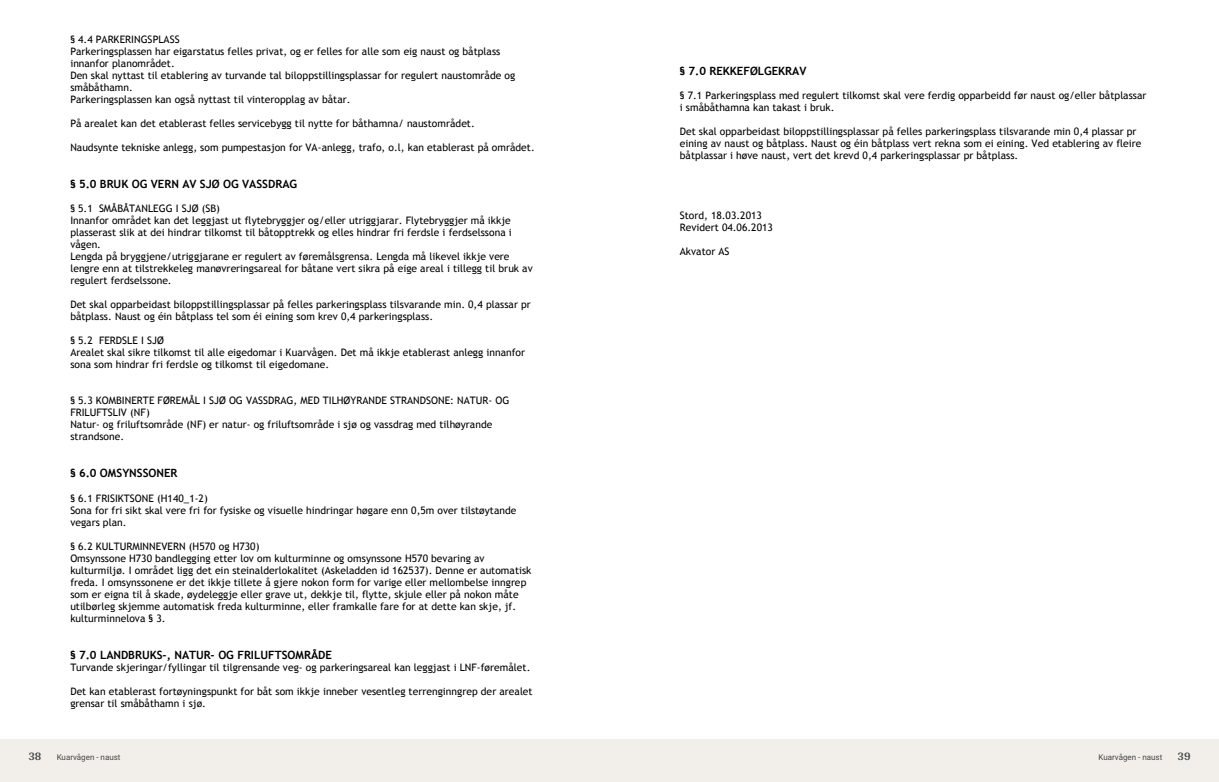
<style>
.page{position:relative;width:1219px;height:782px;background:#fff}
.page>*{position:absolute;margin:0;border:0;box-sizing:border-box;transform-origin:0 0}
.t1{font:700 12px "Arya";color:#414749}
.t2{font:700 11.4px "Trebuchet MS";color:#000}
.t3{font:10.3px/12px "Trebuchet MS";letter-spacing:.005em;color:#000}
.t4{font:8px "Roboto";color:#414749}
</style>
<div class="page">
<div style="left:0;top:739px;width:612px;height:42px;background:#f2eeea"></div>
<div style="left:607px;top:739px;width:612px;height:42px;background:#f2eeea"></div>
<p class="t3" style="left:70px;top:33px;width:446px">§ 4.4 PARKERINGSPLASS<br>Parkeringsplassen har eigarstatus felles privat, og er felles for alle som eig naust og båtplass innanfor planområdet.<br>Den skal nyttast til etablering av turvande tal biloppstillingsplassar for regulert naustområde og småbåthamn.<br>Parkeringsplassen kan også nyttast til vinteropplag av båtar.</p>
<p class="t3" style="left:70px;top:117px;width:406px">På arealet kan det etablerast felles servicebygg til nytte for båthamna/ naustområdet.</p>
<p class="t3" style="left:70px;top:141px;width:466px">Naudsynte tekniske anlegg, som pumpestasjon for VA-anlegg, trafo, o.l, kan etablerast på området.</p>
<p class="t2" style="left:70px;top:177px;width:228px">§ 5.0 BRUK OG VERN AV SJØ OG VASSDRAG</p>
<p class="t3" style="left:70px;top:202px;width:464px">§ 5.1 SMÅBÅTANLEGG I SJØ (SB)<br>Innanfor området kan det leggjast ut flytebryggjer og/eller utriggjarar. Flytebryggjer må ikkje plasserast slik at dei hindrar tilkomst til båtopptrekk og elles hindrar fri ferdsle i ferdselssona i vågen.<br>Lengda på bryggjene/utriggjarane er regulert av føremålsgrensa. Lengda må likevel ikkje vere lengre enn at tilstrekkeleg manøvreringsareal for båtane vert sikra på eige areal i tillegg til bruk av regulert ferdselssone.</p>
<p class="t3" style="left:70px;top:298px;width:462px">Det skal opparbeidast biloppstillingsplassar på felles parkeringsplass tilsvarande min. 0,4 plassar pr båtplass. Naust og éin båtplass tel som éi eining som krev 0,4 parkeringsplass.</p>
<p class="t3" style="left:70px;top:334px;width:456px">§ 5.2 FERDSLE I SJØ<br>Arealet skal sikre tilkomst til alle eigedomar i Kuarvågen. Det må ikkje etablerast anlegg innanfor sona som hindrar fri ferdsle og tilkomst til eigedomane.</p>
<p class="t3" style="left:70px;top:395px;width:441px">§ 5.3 KOMBINERTE FØREMÅL I SJØ OG VASSDRAG, MED TILHØYRANDE STRANDSONE: NATUR- OG FRILUFTSLIV (NF)<br>Natur- og friluftsområde (NF) er natur- og friluftsområde i sjø og vassdrag med tilhøyrande strandsone.</p>
<p class="t2" style="left:70px;top:466px;width:109px">§ 6.0 OMSYNSSONER</p>
<p class="t3" style="left:70px;top:492px;width:448px">§ 6.1 FRISIKTSONE (H140_1-2)<br>Sona for fri sikt skal vere fri for fysiske og visuelle hindringar høgare enn 0,5m over tilstøytande vegars plan.</p>
<p class="t3" style="left:70px;top:540px;width:463px">§ 6.2 KULTURMINNEVERN (H570 og H730)<br>Omsynssone H730 bandlegging etter lov om kulturminne og omsynssone H570 bevaring av kulturmiljø. I området ligg det ein steinalderlokalitet (Askeladden id 162537). Denne er automatisk freda. I omsynssonene er det ikkje tillete å gjere nokon form for varige eller mellombelse inngrep som er eigna til å skade, øydeleggje eller grave ut, dekkje til, flytte, skjule eller på nokon måte utilbørleg skjemme automatisk freda kulturminne, eller framkalle fare for at dette kan skje, jf. kulturminnelova § 3.</p>
<p class="t2" style="left:70px;top:647px;width:263px">§ 7.0 LANDBRUKS-, NATUR- OG FRILUFTSOMRÅDE</p>
<p class="t3" style="left:70px;top:661px;width:462px">Turvande skjeringar/fyllingar til tilgrensande veg- og parkeringsareal kan leggjast i LNF-føremålet.</p>
<p class="t3" style="left:70px;top:685px;width:464px">Det kan etablerast fortøyningspunkt for båt som ikkje inneber vesentleg terrenginngrep der arealet grensar til småbåthamn i sjø.</p>
<p class="t1" style="left:28px;top:749px;width:15px">38</p>
<p class="t4" style="left:57px;top:751px;width:65px">Kuarvågen - naust</p>
<p class="t2" style="left:680px;top:64px;width:128px">§ 7.0 REKKEFØLGEKRAV</p>
<p class="t3" style="left:680px;top:90px;width:468px">§ 7.1 Parkeringsplass med regulert tilkomst skal vere ferdig opparbeidd før naust og/eller båtplassar i småbåthamna kan takast i bruk.</p>
<p class="t3" style="left:680px;top:126px;width:463px">Det skal opparbeidast biloppstillingsplassar på felles parkeringsplass tilsvarande min 0,4 plassar pr eining av naust og båtplass. Naust og éin båtplass vert rekna som ei eining. Ved etablering av fleire båtplassar i høve naust, vert det krevd 0,4 parkeringsplassar pr båtplass.</p>
<p class="t3" style="left:680px;top:210px;width:95px">Stord, 18.03.2013<br>Revidert 04.06.2013</p>
<p class="t3" style="left:680px;top:246px;width:51px">Akvator AS</p>
<p class="t4" style="left:1098px;top:751px;width:65px">Kuarvågen - naust</p>
<p class="t1" style="left:1177px;top:749px;width:15px">39</p>
</div>
